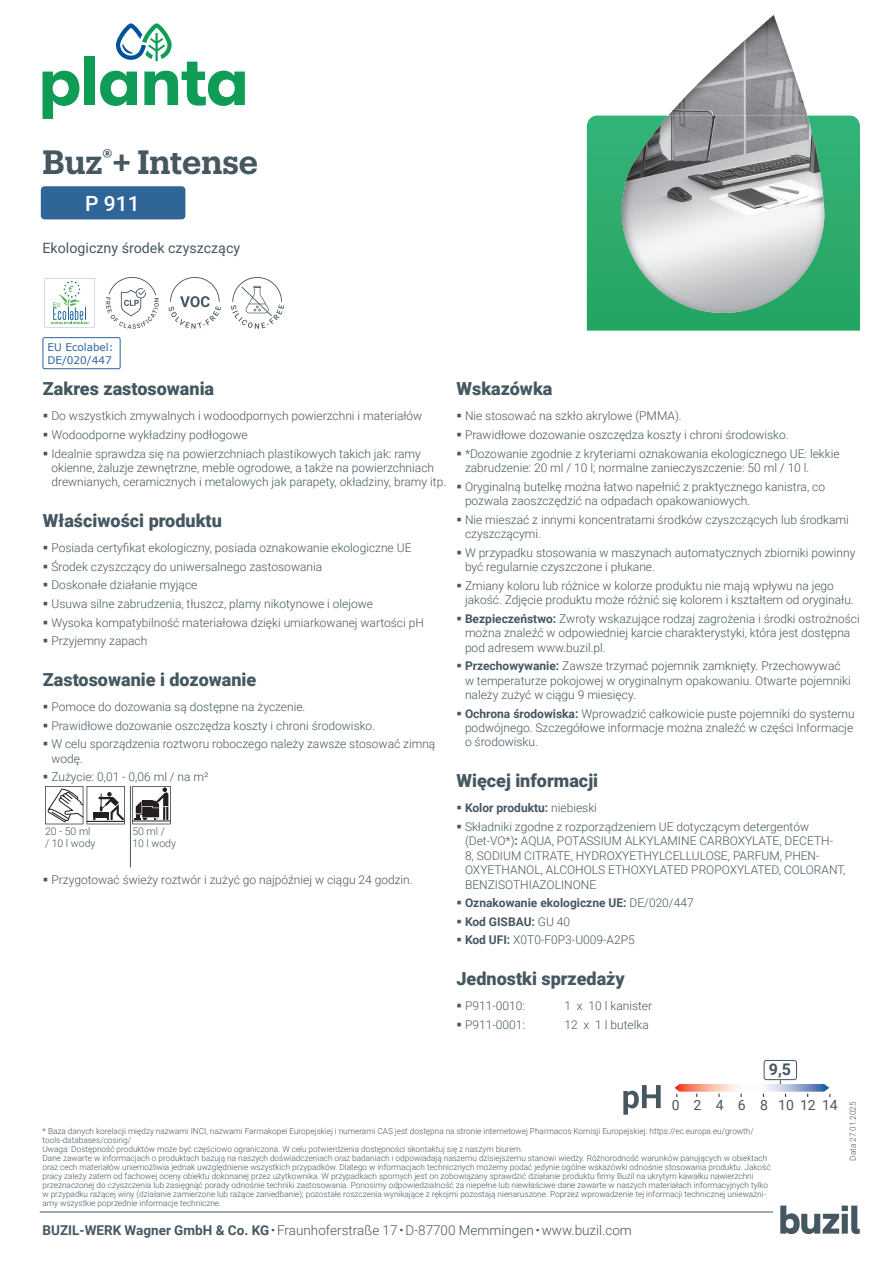
<style>
.page{position:relative;width:893px;height:1263px;background:#fff}
.page>*{position:absolute;margin:0;border:0;box-sizing:border-box;transform-origin:0 0}
.t1{font:600 33px "Produkt";color:#455760}
.t2{font:500 21px "Roboto";color:#fff}
.t3{font:900 18px "Roboto";color:#455760}
.t4{font:700 16.05px "Roboto";color:#455760}
.t5{font:14.25px "Roboto";color:#455760}
.t6{font:13.95px "Roboto";color:#455760}
.t7{font:300 13.5px "Roboto";color:#455760}
.t8{font:300 12px/14.4px "Roboto";color:#455760}
.t9{font:700 12px "Roboto";color:#455760}
.t10{font:300 10.5px/12.6px "Roboto";color:#455760}
.t11{font:10.5px/12.6px "Verdana";color:#29649c}
.t12{font:300 8.25px/9px "Roboto";color:#455760}
.s1{font-weight:700}
.s2{font-weight:300}
.s3{font-family:"GT America LV";font-weight:700}
</style>
<div class="page">
<svg style="left:42px;top:276px;width:55px;height:54px"></svg>
<svg style="left:45px;top:278px;width:50px;height:50px"></svg>
<svg style="left:106px;top:277px;width:53px;height:52px"></svg>
<svg style="left:169px;top:277px;width:52px;height:52px"></svg>
<svg style="left:231px;top:277px;width:53px;height:52px"></svg>
<hr style="left:40px;top:1212px;width:733px;height:1px;background:#455760">
<svg style="left:43px;top:71px;width:36px;height:48px"></svg>
<div style="left:84px;top:56px;width:11px;height:49px;background:#0f9c56"></div>
<svg style="left:100px;top:23px;width:145px;height:83px"></svg>
<div style="left:41px;top:186px;width:144px;height:33px;background:#2f6697;border-radius:4px"></div>
<svg style="left:623px;top:1085px;width:38px;height:30px"></svg>
<svg style="left:674px;top:1080px;width:157px;height:17px"></svg>
<div style="left:764px;top:1060px;width:33px;height:20px;border:1px solid #455760;border-radius:2px"></div>
<svg style="left:780px;top:1205px;width:80px;height:29px"></svg>
<svg style="left:45px;top:786px;width:80px;height:38px"></svg>
<svg style="left:132px;top:786px;width:39px;height:38px"></svg>
<hr style="left:130px;top:786px;width:1px;height:81px;background:#455760">
<svg style="left:587px;top:116px;width:273px;height:215px;background:#7cb69a"></svg>
<img style="left:668px;top:15px;width:139px;height:101px">
<img style="left:621px;top:116px;width:47px;height:156px">
<div style="left:43px;top:337px;width:77px;height:32px;border:1px solid #29649c;border-radius:2px"></div>
<h1 class="t1" style="left:43px;top:139px;width:217px">Buz<sup>®</sup>+ Intense</h1>
<h2 class="t2" style="left:85px;top:189px;width:56px">P 911</h2>
<p class="t5" style="left:43px;top:238px;width:199px">Ekologiczny środek czyszczący</p>
<p class="t11" style="left:47px;top:341px;width:68px">EU Ecolabel:<br>DE/020/447</p>
<h3 class="t3" style="left:43px;top:376px;width:173px">Zakres zastosowania</h3>
<p class="t8" style="left:43px;top:408px;width:381px">▪ Do wszystkich zmywalnych i wodoodpornych powierzchni i materiałów</p>
<p class="t8" style="left:43px;top:427px;width:206px">▪ Wodoodporne wykładziny podłogowe</p>
<p class="t8" style="left:51px;top:446px;width:396px;text-indent:-9px">▪ Idealnie sprawdza się na powierzchniach plastikowych takich jak: ramy okienne, żaluzje zewnętrzne, meble ogrodowe, a także na powierzchniach drewnianych, ceramicznych i metalowych jak parapety, okładziny, bramy itp.</p>
<h3 class="t3" style="left:43px;top:508px;width:180px">Właściwości produktu</h3>
<p class="t8" style="left:43px;top:540px;width:370px">▪ Posiada certyfikat ekologiczny, posiada oznakowanie ekologiczne UE</p>
<p class="t8" style="left:43px;top:559px;width:281px">▪ Środek czyszczący do uniwersalnego zastosowania</p>
<p class="t8" style="left:43px;top:577px;width:156px">▪ Doskonałe działanie myjące</p>
<p class="t8" style="left:43px;top:596px;width:332px">▪ Usuwa silne zabrudzenia, tłuszcz, plamy nikotynowe i olejowe</p>
<p class="t8" style="left:43px;top:615px;width:382px">▪ Wysoka kompatybilność materiałowa dzięki umiarkowanej wartości pH</p>
<p class="t8" style="left:43px;top:633px;width:106px">▪ Przyjemny zapach</p>
<h3 class="t3" style="left:43px;top:667px;width:215px">Zastosowanie i dozowanie</h3>
<p class="t8" style="left:43px;top:699px;width:264px">▪ Pomoce do dozowania są dostępne na życzenie.</p>
<p class="t8" style="left:43px;top:718px;width:334px">▪ Prawidłowe dozowanie oszczędza koszty i chroni środowisko.</p>
<p class="t8" style="left:51px;top:736px;width:385px;text-indent:-9px">▪ W celu sporządzenia roztworu roboczego należy zawsze stosować zimną wodę.</p>
<p class="t8" style="left:43px;top:769px;width:167px">▪ Zużycie: 0,01 - 0,06 ml / na m²</p>
<p class="t10" style="left:45px;top:824px;width:52px">20 - 50 ml / 10 l wody</p>
<p class="t10" style="left:132px;top:824px;width:45px">50 ml /<br>10 l wody</p>
<p class="t8" style="left:43px;top:872px;width:371px">▪ Przygotować świeży roztwór i zużyć go najpóźniej w ciągu 24 godzin.</p>
<h3 class="t3" style="left:456px;top:376px;width:97px">Wskazówka</h3>
<p class="t8" style="left:456px;top:408px;width:227px">▪ Nie stosować na szkło akrylowe (PMMA).</p>
<p class="t8" style="left:456px;top:427px;width:334px">▪ Prawidłowe dozowanie oszczędza koszty i chroni środowisko.</p>
<p class="t8" style="left:465px;top:446px;width:376px;text-indent:-9px">▪ *Dozowanie zgodnie z kryteriami oznakowania ekologicznego UE: lekkie zabrudzenie: 20 ml / 10 l; normalne zanieczyszczenie: 50 ml / 10 l.</p>
<p class="t8" style="left:465px;top:479px;width:362px;text-indent:-9px">▪ Oryginalną butelkę można łatwo napełnić z praktycznego kanistra, co pozwala zaoszczędzić na odpadach opakowaniowych.</p>
<p class="t8" style="left:465px;top:512px;width:385px;text-indent:-9px">▪ Nie mieszać z innymi koncentratami środków czyszczących lub środkami czyszczącymi.</p>
<p class="t8" style="left:465px;top:545px;width:392px;text-indent:-9px">▪ W przypadku stosowania w maszynach automatycznych zbiorniki powinny być regularnie czyszczone i płukane.</p>
<p class="t8" style="left:465px;top:578px;width:390px;text-indent:-9px">▪ Zmiany koloru lub różnice w kolorze produktu nie mają wpływu na jego jakość. Zdjęcie produktu może różnić się kolorem i kształtem od oryginału.</p>
<p class="t8" style="left:465px;top:611px;width:396px;text-indent:-9px">▪ <span class="s1">Bezpieczeństwo:</span> Zwroty wskazujące rodzaj zagrożenia i środki ostrożności można znaleźć w odpowiedniej karcie charakterystyki, która jest dostępna pod adresem www.buzil.pl.</p>
<p class="t8" style="left:465px;top:658px;width:387px;text-indent:-9px">▪ <span class="s1">Przechowywanie:</span> Zawsze trzymać pojemnik zamknięty. Przechowywać w temperaturze pokojowej w oryginalnym opakowaniu. Otwarte pojemniki należy zużyć w ciągu 9 miesięcy.</p>
<p class="t8" style="left:465px;top:706px;width:391px;text-align:justify;text-indent:-9px">▪ <span class="s1">Ochrona środowiska:</span> Wprowadzić całkowicie puste pojemniki do systemu podwójnego. Szczegółowe informacje można znaleźć w części Informacje o środowisku.</p>
<h3 class="t3" style="left:456px;top:768px;width:143px">Więcej informacji</h3>
<p class="t9" style="left:456px;top:800px;width:142px">▪ Kolor produktu: <span class="s2">niebieski</span></p>
<p class="t8" style="left:465px;top:819px;width:382px;text-indent:-9px">▪ Składniki zgodne z rozporządzeniem UE dotyczącym detergentów (Det-VO*)<span class="s1">:</span> AQUA, POTASSIUM ALKYLAMINE CARBOXYLATE, DECETH-<br>8, SODIUM CITRATE, HYDROXYETHYLCELLULOSE, PARFUM, PHEN-OXYETHANOL, ALCOHOLS ETHOXYLATED PROPOXYLATED, COLORANT, BENZISOTHIAZOLINONE</p>
<p class="t9" style="left:456px;top:894px;width:239px">▪ Oznakowanie ekologiczne UE: <span class="s2">DE/020/447</span></p>
<p class="t9" style="left:456px;top:913px;width:115px">▪ Kod GISBAU: <span class="s2">GU 40</span></p>
<p class="t8" style="left:456px;top:932px;width:180px">▪ <span class="s1">Kod UFI:</span> X0T0-F0P3-U009-A2P5</p>
<h3 class="t3" style="left:456px;top:966px;width:170px">Jednostki sprzedaży</h3>
<p class="t8" style="left:456px;top:998px;width:70px">▪ P911-0010:</p>
<p class="t8" style="left:564px;top:998px;width:89px">1 x 10 l kanister</p>
<p class="t8" style="left:456px;top:1017px;width:70px">▪ P911-0001:</p>
<p class="t8" style="left:564px;top:1017px;width:86px">12 x 1 l butelka</p>
<h3 class="t4" style="left:769px;top:1058px;width:24px">9,5</h3>
<p class="t6" style="left:672px;top:1095px;width:168px">0 2 4 6 8 101214</p>
<p class="t12" style="left:43px;top:1126px;width:730px">* Baza danych korelacji między nazwami INCI, nazwami Farmakopei Europejskiej i numerami CAS jest dostępna na stronie internetowej Pharmacos Komisji Europejskiej: https://ec.europa.eu/growth/ tools-databases/cosing/<br>Uwaga: Dostępność produktów może być częściowo ograniczona. W celu potwierdzenia dostępności skontaktuj się z naszym biurem.<br>Dane zawarte w informacjach o produktach bazują na naszych doświadczeniach oraz badaniach i odpowiadają naszemu dzisiejszemu stanowi wiedzy. Różnorodność warunków panujących w obiektach oraz cech materiałów uniemożliwia jednak uwzględnienie wszystkich przypadków. Dlatego w informacjach technicznych możemy podać jedynie ogólne wskazówki odnośnie stosowania produktu. Jakość pracy zależy zatem od fachowej oceny obiektu dokonanej przez użytkownika. W przypadkach spornych jest on zobowiązany sprawdzić działanie produktu firmy Buzil na ukrytym kawałku nawierzchni przeznaczonej do czyszczenia lub zasięgnąć porady odnośnie techniki zastosowania. Ponosimy odpowiedzialność za niepełne lub niewłaściwe dane zawarte w naszych materiałach informacyjnych tylko w przypadku rażącej winy (działanie zamierzone lub rażące zaniedbanie); pozostałe roszczenia wynikające z rękojmi pozostają nienaruszone. Poprzez wprowadzenie tej informacji technicznej unieważni&shy;amy wszystkie poprzednie informacje techniczne.</p>
<p class="t7" style="left:43px;top:1221px;width:591px"><span class="s1">BUZIL-WERK Wagner GmbH &amp; Co. KG</span> <span class="s3">·</span> Fraunhoferstraße 17 <span class="s3">·</span> D-87700 Memmingen <span class="s3">·</span> www.buzil.com</p>
<p class="t12" style="left:848px;top:1161px;width:61px;rotate:-90deg">Data 27.01.2025</p>
</div>
